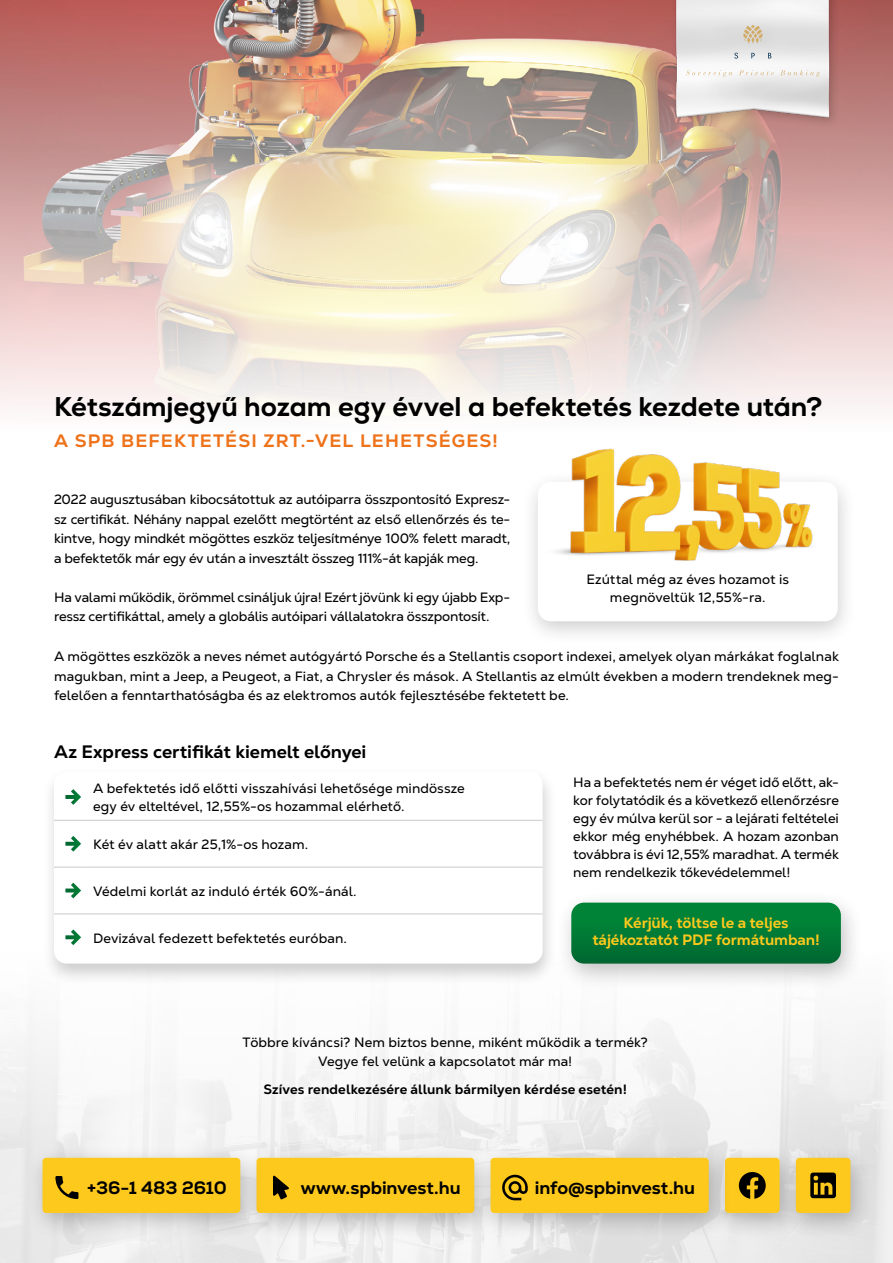
<style>
.page{position:relative;width:893px;height:1263px;background:#fff}
.page>*{position:absolute;margin:0;border:0;box-sizing:border-box;transform-origin:0 0}
.t1{font:800 27px "Nexa";letter-spacing:-.005em;color:#000}
.t2{font:800 18px "Nexa";letter-spacing:.065em;color:#ee7219}
.t3{font:800 18px "Nexa Text";color:#000}
.t4{font:800 17.85px "Nexa";color:#000}
.t5{font:800 15px/16.5px "Nexa Text";letter-spacing:-.01em;color:#fec91d;text-align:center}
.akcie_nadpis{font:13.5px/19.5px "Nexa Text";color:#000;text-align:justify}
.t6{font:800 13.5px "Nexa Text";letter-spacing:.01em;color:#000}
</style>
<div class="page">
<div style="left:709px;top:1145px;width:95px;height:95px;background:#000;opacity:.24"></div>
<div style="left:725px;top:1158px;width:55px;height:55px;background:#fec91d;border-radius:4px"></div>
<svg style="left:739px;top:1172px;width:27px;height:27px"></svg>
<div style="left:779px;top:1145px;width:95px;height:95px;background:#000;opacity:.24"></div>
<div style="left:796px;top:1158px;width:54px;height:55px;background:#fec91d;border-radius:4px"></div>
<svg style="left:810px;top:1172px;width:26px;height:26px"></svg>
<div style="left:240px;top:1144px;width:258px;height:97px;background:#000;opacity:.24"></div>
<div style="left:257px;top:1158px;width:217px;height:55px;background:#fec91d;border-radius:4px"></div>
<svg style="left:273px;top:1176px;width:16px;height:23px"></svg>
<div style="left:26px;top:1145px;width:238px;height:95px;background:#000;opacity:.24"></div>
<div style="left:43px;top:1158px;width:197px;height:55px;background:#fec91d;border-radius:4px"></div>
<svg style="left:55px;top:1176px;width:23px;height:23px"></svg>
<div style="left:474px;top:1145px;width:259px;height:95px;background:#000;opacity:.24"></div>
<div style="left:491px;top:1158px;width:218px;height:55px;background:#fec91d;border-radius:4px"></div>
<svg style="left:502px;top:1175px;width:26px;height:25px"></svg>
<div style="left:554px;top:889px;width:311px;height:102px;background:#000;opacity:.24"></div>
<svg style="left:571px;top:903px;width:270px;height:60px;background:#027936"></svg>
<img style="left:0;top:0;width:893px;height:410px">
<div style="left:41px;top:765px;width:518px;height:221px;background:#000;opacity:.2"></div>
<div style="left:54px;top:771px;width:489px;height:192px;background:#fff;border-radius:13px"></div>
<hr style="left:54px;top:820px;width:33px;height:1px;background:#d0d0d0">
<hr style="left:87px;top:820px;width:456px;height:1px;background:#d0d0d0">
<hr style="left:54px;top:866px;width:33px;height:2px;background:#d0d0d0">
<hr style="left:87px;top:866px;width:456px;height:2px;background:#d0d0d0">
<hr style="left:54px;top:913px;width:33px;height:1px;background:#d0d0d0">
<hr style="left:87px;top:913px;width:456px;height:1px;background:#d0d0d0">
<svg style="left:65px;top:789px;width:16px;height:16px"></svg>
<svg style="left:65px;top:836px;width:16px;height:16px"></svg>
<svg style="left:65px;top:883px;width:16px;height:15px"></svg>
<svg style="left:65px;top:929px;width:16px;height:16px"></svg>
<div style="left:520px;top:469px;width:337px;height:177px;background:#000;opacity:.2"></div>
<div style="left:538px;top:482px;width:300px;height:139px;background:#fff;border-radius:13px"></div>
<img style="left:538px;top:448px;width:302px;height:140px">
<div style="left:671px;top:0;width:170px;height:129px;background:#000;opacity:.2"></div>
<img style="left:673px;top:0;width:167px;height:119px">
<svg style="left:743px;top:25px;width:19px;height:19px"></svg>
<svg style="left:686px;top:70px;width:134px;height:7px"></svg>
<svg style="left:735px;top:53px;width:36px;height:6px"></svg>
<p class="t1" style="left:54px;top:389px;width:770px">Kétszámjegyű hozam egy évvel a befektetés kezdete után?</p>
<p class="t2" style="left:54px;top:429px;width:445px">A SPB BEFEKTETÉSI ZRT.-VEL LEHETSÉGES!</p>
<p class="akcie_nadpis" style="left:54px;top:490px;width:458px">2022 augusztusában kibocsátottuk az autóiparra összpontosító Expres - sz certifikát. Néhány nappal ezelőtt megtörtént az első ellenőrzés és te&shy;kintve, hogy mindkét mögöttes eszköz teljesítménye 100% felett maradt, a befektetők már egy év után a invesztált összeg 111%-át kapják meg.</p>
<p class="akcie_nadpis" style="left:54px;top:587px;width:458px">Ha valami működik, örömmel csináljuk újra! Ezért jövünk ki egy újabb Exp&shy;ressz certifikáttal, amely a globális autóipari vállalatokra összpontosít.</p>
<p class="akcie_nadpis" style="left:54px;top:647px;width:786px">A mögöttes eszközök a neves német autógyártó Porsche és a Stellantis csoport indexei, amelyek olyan márkákat foglalnak magukban, mint a Jeep, a Peugeot, a Fiat, a Chrysler és mások. A Stellantis az elmúlt években a modern trendeknek meg&shy;felelően a fenntarthatóságba és az elektromos autók fejlesztésébe fektetett be.</p>
<p class="akcie_nadpis" style="left:586px;top:570px;width:204px;line-height:18px;text-align:center">Ezúttal még az éves hozamot is megnöveltük 12,55%-ra.</p>
<p class="t3" style="left:54px;top:740px;width:314px">Az Express certifikát kiemelt előnyei</p>
<p class="akcie_nadpis" style="left:93px;top:779px;width:373px;line-height:18px">A befektetés idő előtti visszahívási lehetősége mindössze egy év elteltével, 12,55%-os hozammal elérhető.</p>
<p class="akcie_nadpis" style="left:93px;top:834px;width:217px">Két év alatt akár 25,1%-os hozam.</p>
<p class="akcie_nadpis" style="left:93px;top:881px;width:265px">Védelmi korlát az induló érték 60%-ánál.</p>
<p class="akcie_nadpis" style="left:93px;top:928px;width:255px">Devizával fedezett befektetés euróban.</p>
<p class="akcie_nadpis" style="left:573px;top:773px;width:267px;line-height:18px">Ha a befektetés nem ér véget idő előtt, ak&shy;kor folytatódik és a következő ellenőrzésre egy év múlva kerül sor - a lejárati feltételei ekkor még enyhébbek. A hozam azonban továbbra is évi 12,55% maradhat. A termék nem rendelkezik tőkevédelemmel!</p>
<p class="t5" style="left:592px;top:915px;width:229px">Kérjük, töltse le a teljes tájékoztatót PDF formátumban!</p>
<p class="akcie_nadpis" style="left:243px;top:1032px;width:407px;text-align:center">Többre kíváncsi? Nem biztos benne, miként működik a termék?<br>Vegye fel velünk a kapcsolatot már ma!</p>
<p class="t6" style="left:264px;top:1081px;width:365px">Szíves rendelkezésére állunk bármilyen kérdése esetén!</p>
<h3 class="t4" style="left:87px;top:1176px;width:141px">+36-1 483 2610</h3>
<h3 class="t4" style="left:301px;top:1176px;width:161px">www.spbinvest.hu</h3>
<h3 class="t4" style="left:535px;top:1176px;width:162px">info@spbinvest.hu</h3>
</div>
